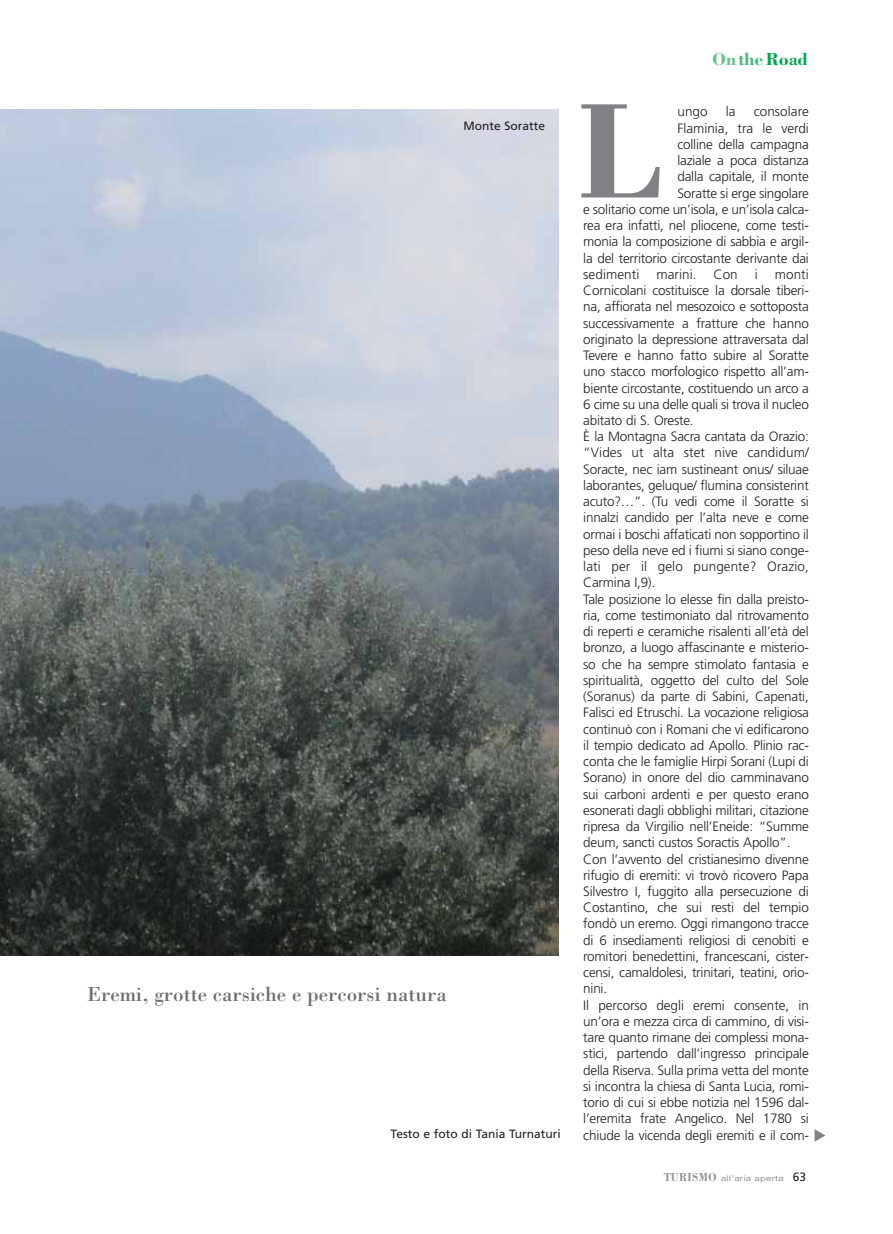
<style>
.page{position:relative;width:893px;height:1234px;background:#fff}
.page>*{position:absolute;margin:0;border:0;box-sizing:border-box;transform-origin:0 0}
.t1{font:700 139.35px "Bodoni";color:#808285}
.t2{font:21px "Bodoni";color:#6d6e70}
.t3{font:700 18px "Bodoni";color:#00a650}
.t4{font:300 13.5px/16.2px "Frutiger";letter-spacing:-.015em;color:#231f20}
.t5{font:300 13.5px "Frutiger";letter-spacing:.005em;color:#231f20}
.t6{font:12px "Frutiger";color:#231f20}
.t7{font:7.8px "Helvetica Neue";letter-spacing:.03em;color:#939598;scale:1.25 1}
.s1{color:#67c18c}
.s2{color:#44b97b}
.s3{font-family:"Bodoni";font-weight:700;font-size:12px}
.s4{font-family:"Frutiger";font-size:12px;color:#231f20}
</style>
<div class="page">
<img style="left:0;top:109px;width:559px;height:846px">
<p class="t6" style="left:464px;top:120px;width:83px">Monte Soratte</p>
<h2 class="t2" style="left:87px;top:983px;width:362px">Eremi, grotte carsiche e percorsi natura</h2>
<h3 class="t3" style="left:712px;top:50px;width:97px"><span class="s1">On</span><span class="s2">the</span>Road</h3>
<h1 class="t1" style="left:578px;top:83px;width:87px">L</h1>
<p class="t4" style="left:677px;top:106px;width:32px">ungo</p>
<p class="t4" style="left:726px;top:106px;width:11px">la</p>
<p class="t5" style="left:754px;top:106px;width:57px">consolare</p>
<p class="t4" style="left:677px;top:122px;width:133px">Flaminia, tra le verdi</p>
<p class="t4" style="left:677px;top:138px;width:133px">colline della campagna</p>
<p class="t4" style="left:677px;top:154px;width:133px">laziale a poca distanza</p>
<p class="t4" style="left:677px;top:171px;width:133px">dalla capitale, il monte</p>
<p class="t4" style="left:677px;top:187px;width:133px">Soratte si erge singolare</p>
<p class="t4" style="left:583px;top:203px;width:227px">e solitario come un’isola, e un’isola calca-</p>
<p class="t4" style="left:583px;top:219px;width:227px">rea era infatti, nel pliocene, come testi-</p>
<p class="t4" style="left:583px;top:236px;width:227px">monia la composizione di sabbia e argil-</p>
<p class="t4" style="left:583px;top:252px;width:227px">la del territorio circostante derivante dai</p>
<p class="t5" style="left:583px;top:268px;width:58px">sedimenti</p>
<p class="t4" style="left:656px;top:268px;width:42px">marini.</p>
<p class="t4" style="left:714px;top:268px;width:26px">Con</p>
<p class="t4" style="left:755px;top:268px;width:4px">i</p>
<p class="t4" style="left:583px;top:268px;width:227px;text-indent:191px">monti Cornicolani costituisce la dorsale tiberi&shy;na, affiorata nel mesozoico e sottoposta successivamente a fratture che hanno originato la depressione attraversata dal Tevere e hanno fatto subire al Soratte uno stacco morfologico rispetto all’am&shy;biente circostante, costituendo un arco a 6 cime su una delle quali si trova il nucleo abitato di S. Oreste.<br>È la Montagna Sacra cantata da Orazio: “Vides ut alta stet nive candidum/ Soracte, nec iam sustineant onus/ siluae laborantes, geluque/ flumina consisterint acuto?…”. (Tu vedi come il Soratte si innalzi candido per l’alta neve e come ormai i boschi affaticati non sopportino il peso della neve ed i fiumi si siano conge&shy;lati per il gelo pungente? Orazio, Carmina I,9).<br>Tale posizione lo elesse fin dalla preisto&shy;ria, come testimoniato dal ritrovamento di reperti e ceramiche risalenti all’età del bronzo, a luogo affascinante e misterio&shy;so che ha sempre stimolato fantasia e spiritualità, oggetto del culto del Sole (Soranus) da parte di Sabini, Capenati, Falisci ed Etruschi. La vocazione religiosa continuò con i Romani che vi edificarono il tempio dedicato ad Apollo. Plinio rac&shy;conta che le famiglie Hirpi Sorani (Lupi di Sorano) in onore del dio camminavano sui carboni ardenti e per questo erano esonerati dagli obblighi militari, citazione ripresa da Virgilio nell’Eneide: “Summe deum, sancti custos Soractis Apollo”.<br>Con l’avvento del cristianesimo divenne rifugio di eremiti: vi trovò ricovero Papa Silvestro I, fuggito alla persecuzione di Costantino, che sui resti del tempio fondò un eremo. Oggi rimangono tracce di 6 insediamenti religiosi di cenobiti e romitori benedettini, francescani, cister&shy;censi, camaldolesi, trinitari, teatini, orio&shy;nini.<br>Il percorso degli eremi consente, in un’ora e mezza circa di cammino, di visi&shy;tare quanto rimane dei complessi mona&shy;stici, partendo dall’ingresso principale della Riserva. Sulla prima vetta del monte si incontra la chiesa di Santa Lucia, romi&shy;torio di cui si ebbe notizia nel 1596 dal&shy;l’eremita frate Angelico. Nel 1780 si</p>
<p class="t6" style="left:391px;top:1128px;width:172px">Testo e foto di Tania Turnaturi</p>
<p class="t4" style="left:583px;top:1128px;width:227px">chiude la vicenda degli eremiti e il com-</p>
<p class="t7" style="left:664px;top:1175px;width:115px"><span class="s3">TURISMO</span> all’aria aperta <span class="s4">63</span></p>
</div>
